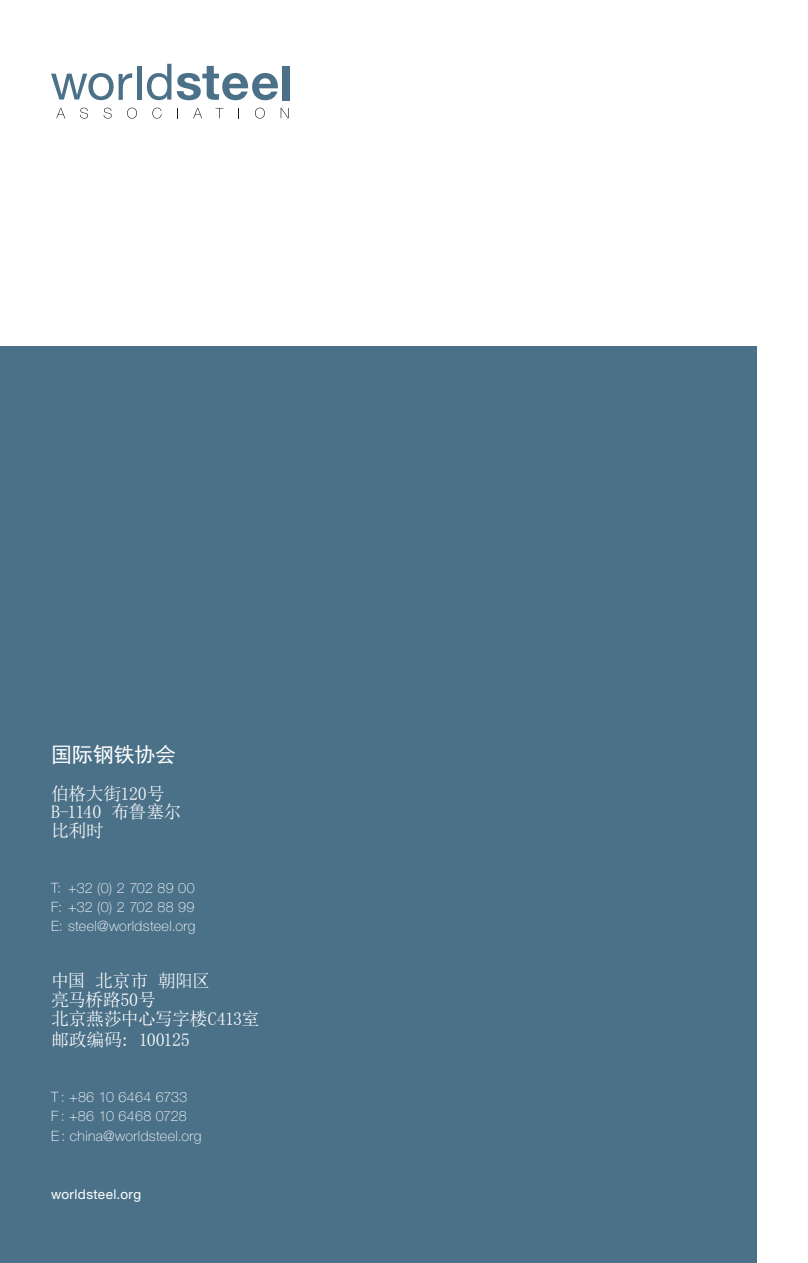
<style>
.page{position:relative;width:808px;height:1263px;background:#fff}
.page>*{position:absolute;margin:0;border:0;box-sizing:border-box;transform-origin:0 0}
.t1{font:21px "Sim Hei";letter-spacing:-.01em;color:#fff}
.t2{font:18px/18.8px "Sim Sun";letter-spacing:-.03em;color:#fff}
.t3{font:100 14.25px/18.8px "Helvetica Neue LT Std";letter-spacing:.02em;color:#fff;text-align:justify}
.t4{font:13.5px "Helvetica Neue LT Std";letter-spacing:.03em;color:#fff}
</style>
<div class="page">
<div style="left:0;top:347px;width:757px;height:916px;background:#4b7189"></div>
<svg style="left:51px;top:73px;width:81px;height:27px"></svg>
<svg style="left:147px;top:64px;width:24px;height:36px"></svg>
<div style="left:282px;top:66px;width:7px;height:34px;background:#4b7189"></div>
<svg style="left:177px;top:66px;width:101px;height:34px"></svg>
<hr style="left:138px;top:66px;width:4px;height:34px;background:#4b7189">
<svg style="left:56px;top:108px;width:9px;height:10px"></svg>
<svg style="left:80px;top:108px;width:8px;height:11px"></svg>
<svg style="left:104px;top:108px;width:8px;height:11px"></svg>
<svg style="left:127px;top:108px;width:10px;height:11px"></svg>
<svg style="left:152px;top:108px;width:10px;height:11px"></svg>
<svg style="left:193px;top:108px;width:9px;height:10px"></svg>
<svg style="left:215px;top:108px;width:8px;height:10px"></svg>
<svg style="left:255px;top:108px;width:10px;height:11px"></svg>
<svg style="left:281px;top:108px;width:8px;height:10px"></svg>
<h1 class="t1" style="left:51px;top:744px;width:127px">国际钢铁协会</h1>
<p class="t2" style="left:51px;top:784px;width:132px">伯格大街120号<br>B-1140 布鲁塞尔比利时</p>
<p class="t3" style="left:51px;top:879px;width:146px">T: +32 (0) 2 702 89 00<br>F: +32 (0) 2 702 88 99<br>E: steel@worldsteel.org</p>
<p class="t2" style="left:51px;top:971px;width:210px">中国 北京市 朝阳区<br>亮马桥路50号<br>北京燕莎中心写字楼C413室</p>
<p class="t2" style="left:51px;top:1030px;width:140px">邮政编码: 100125</p>
<p class="t3" style="left:51px;top:1088px;width:152px;text-align:left">T : +86 10 6464 6733<br>F : +86 10 6468 0728<br>E : china@worldsteel.org</p>
<p class="t4" style="left:51px;top:1186px;width:92px">worldsteel.org</p>
</div>
